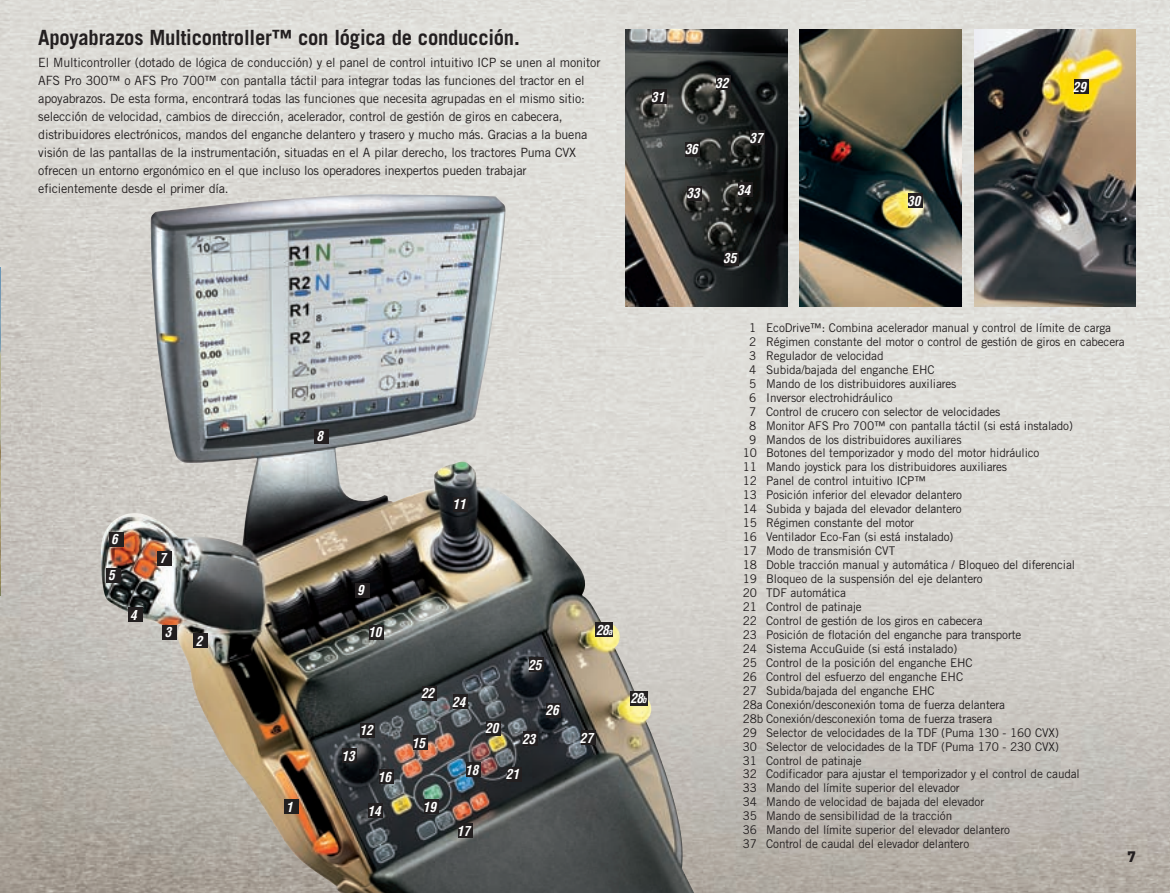
<style>
.page{position:relative;width:1170px;height:893px;background:#fff}
.page>*{position:absolute;margin:0;border:0;box-sizing:border-box;transform-origin:0 0}
.t1{font:700 21px "Trade Gothic";letter-spacing:-.01em;color:#231f20}
.t2{font:900 15px "DIN";color:#231f20}
.t3{font:italic 700 condensed 13.5px "Helvetica";color:#fff}
.t4{font:12.75px/18px "Trade Gothic";letter-spacing:-.01em;color:#231f20}
.t5{font:12px "Trade Gothic";letter-spacing:-.01em;color:#231f20}
.s1{font-size:9px}
</style>
<div class="page">
<img style="left:0;top:0;width:1169px;height:893px">
<img style="left:101px;top:194px;width:597px;height:699px">
<div style="left:193px;top:633px;width:15px;height:15px;background:#231f20"></div>
<div style="left:284px;top:799px;width:14px;height:15px;background:#231f20"></div>
<div style="left:162px;top:625px;width:15px;height:15px;background:#231f20"></div>
<div style="left:128px;top:607px;width:14px;height:15px;background:#231f20"></div>
<div style="left:106px;top:568px;width:14px;height:14px;background:#231f20"></div>
<div style="left:109px;top:532px;width:15px;height:15px;background:#231f20"></div>
<div style="left:157px;top:551px;width:15px;height:14px;background:#231f20"></div>
<div style="left:314px;top:429px;width:15px;height:15px;background:#231f20"></div>
<div style="left:354px;top:583px;width:15px;height:14px;background:#231f20"></div>
<div style="left:360px;top:723px;width:15px;height:15px;background:#231f20"></div>
<div style="left:412px;top:735px;width:15px;height:15px;background:#231f20"></div>
<div style="left:422px;top:686px;width:15px;height:15px;background:#231f20"></div>
<div style="left:523px;top:731px;width:15px;height:15px;background:#231f20"></div>
<div style="left:453px;top:694px;width:15px;height:15px;background:#231f20"></div>
<div style="left:529px;top:657px;width:15px;height:15px;background:#231f20"></div>
<div style="left:546px;top:703px;width:15px;height:15px;background:#231f20"></div>
<div style="left:580px;top:730px;width:15px;height:15px;background:#231f20"></div>
<div style="left:378px;top:769px;width:15px;height:15px;background:#231f20"></div>
<div style="left:342px;top:748px;width:15px;height:15px;background:#231f20"></div>
<div style="left:368px;top:803px;width:15px;height:15px;background:#231f20"></div>
<div style="left:423px;top:799px;width:15px;height:15px;background:#231f20"></div>
<div style="left:466px;top:762px;width:15px;height:15px;background:#231f20"></div>
<div style="left:486px;top:721px;width:15px;height:15px;background:#231f20"></div>
<div style="left:506px;top:767px;width:15px;height:15px;background:#231f20"></div>
<div style="left:457px;top:823px;width:15px;height:15px;background:#231f20"></div>
<div style="left:369px;top:625px;width:15px;height:14px;background:#231f20"></div>
<div style="left:453px;top:497px;width:15px;height:15px;background:#231f20"></div>
<img style="left:0;top:268px;width:1px;height:327px">
<img style="left:799px;top:30px;width:162px;height:276px">
<img style="left:974px;top:30px;width:161px;height:276px">
<div style="left:1073px;top:79px;width:15px;height:15px;background:#231f20"></div>
<div style="left:907px;top:193px;width:15px;height:15px;background:#231f20"></div>
<img style="left:625px;top:30px;width:162px;height:276px">
<div style="left:652px;top:89px;width:14px;height:15px;background:#231f20"></div>
<div style="left:716px;top:75px;width:15px;height:15px;background:#231f20"></div>
<div style="left:685px;top:142px;width:15px;height:15px;background:#231f20"></div>
<div style="left:750px;top:130px;width:15px;height:15px;background:#231f20"></div>
<div style="left:687px;top:186px;width:15px;height:14px;background:#231f20"></div>
<div style="left:738px;top:182px;width:15px;height:15px;background:#231f20"></div>
<div style="left:724px;top:251px;width:14px;height:14px;background:#231f20"></div>
<div style="left:630px;top:691px;width:17px;height:15px;background:#231f20"></div>
<div style="left:595px;top:622px;width:17px;height:15px;background:#231f20"></div>
<h1 class="t1" style="left:38px;top:30px;width:483px">Apoyabrazos Multicontroller™ con lógica de conducción.</h1>
<p class="t4" style="left:38px;top:55px;width:563px">El Multicontroller (dotado de lógica de conducción) y el panel de control intuitivo ICP se unen al monitor AFS Pro 300™ o AFS Pro 700™ con pantalla táctil para integrar todas las funciones del tractor en el apoyabrazos. De esta forma, encontrará todas las funciones que necesita agrupadas en el mismo sitio: selección de velocidad, cambios de dirección, acelerador, control de gestión de giros en cabecera, distribuidores electrónicos, mandos del enganche delantero y trasero y mucho más. Gracias a la buena visión de las pantallas de la instrumentación, situadas en el A pilar derecho, los tractores Puma CVX ofrecen un entorno ergonómico en el que incluso los operadores inexpertos pueden trabajar eficientemente desde el primer día.</p>
<p class="t3" style="left:651px;top:92px;width:17px">31</p>
<p class="t3" style="left:715px;top:77px;width:17px">32</p>
<p class="t3" style="left:684px;top:144px;width:17px">36</p>
<p class="t3" style="left:749px;top:133px;width:17px">37</p>
<p class="t3" style="left:686px;top:188px;width:17px">33</p>
<p class="t3" style="left:737px;top:185px;width:17px">34</p>
<p class="t3" style="left:723px;top:253px;width:17px">35</p>
<p class="t3" style="left:907px;top:195px;width:17px">30</p>
<p class="t3" style="left:1072px;top:82px;width:17px">29</p>
<p class="t3" style="left:111px;top:534px;width:11px">6</p>
<p class="t3" style="left:108px;top:570px;width:11px">5</p>
<p class="t3" style="left:130px;top:609px;width:11px">4</p>
<p class="t3" style="left:159px;top:553px;width:11px">7</p>
<p class="t3" style="left:165px;top:627px;width:11px">3</p>
<p class="t3" style="left:196px;top:635px;width:11px">2</p>
<p class="t3" style="left:316px;top:431px;width:11px">8</p>
<p class="t3" style="left:452px;top:499px;width:17px">11</p>
<p class="t3" style="left:286px;top:801px;width:11px">1</p>
<p class="t3" style="left:357px;top:585px;width:11px">9</p>
<p class="t3" style="left:368px;top:627px;width:17px">10</p>
<p class="t3" style="left:359px;top:725px;width:17px">12</p>
<p class="t3" style="left:341px;top:751px;width:17px">13</p>
<p class="t3" style="left:378px;top:772px;width:17px">16</p>
<p class="t3" style="left:421px;top:688px;width:17px">22</p>
<p class="t3" style="left:412px;top:737px;width:17px">15</p>
<p class="t3" style="left:367px;top:806px;width:17px">14</p>
<p class="t3" style="left:423px;top:802px;width:17px">19</p>
<p class="t3" style="left:452px;top:696px;width:17px">24</p>
<p class="t3" style="left:485px;top:723px;width:17px">20</p>
<p class="t3" style="left:528px;top:660px;width:17px">25</p>
<p class="t3" style="left:522px;top:734px;width:17px">23</p>
<p class="t3" style="left:545px;top:705px;width:17px">26</p>
<p class="t3" style="left:465px;top:764px;width:17px">18</p>
<p class="t3" style="left:457px;top:825px;width:17px">17</p>
<p class="t3" style="left:506px;top:769px;width:17px">21</p>
<p class="t3" style="left:596px;top:625px;width:20px">28<span class="s1">a</span></p>
<p class="t3" style="left:580px;top:732px;width:17px">27</p>
<p class="t3" style="left:630px;top:693px;width:20px">28<span class="s1">b</span></p>
<p class="t5" style="left:749px;top:323px;width:363px">1 EcoDrive™: Combina acelerador manual y control de límite de carga</p>
<p class="t5" style="left:749px;top:337px;width:377px">2 Régimen constante del motor o control de gestión de giros en cabecera</p>
<p class="t5" style="left:749px;top:351px;width:136px">3 Regulador de velocidad</p>
<p class="t5" style="left:749px;top:365px;width:187px">4 Subida/bajada del enganche EHC</p>
<p class="t5" style="left:749px;top:379px;width:209px">5 Mando de los distribuidores auxiliares</p>
<p class="t5" style="left:749px;top:393px;width:145px">6 Inversor electrohidráulico</p>
<p class="t5" style="left:749px;top:407px;width:253px">7 Control de crucero con selector de velocidades</p>
<p class="t5" style="left:749px;top:421px;width:325px">8 Monitor AFS Pro 700™ con pantalla táctil (si está instalado)</p>
<p class="t5" style="left:749px;top:435px;width:214px">9 Mandos de los distribuidores auxiliares</p>
<p class="t5" style="left:742px;top:449px;width:298px">10 Botones del temporizador y modo del motor hidráulico</p>
<p class="t5" style="left:742px;top:463px;width:266px">11 Mando joystick para los distribuidores auxiliares</p>
<p class="t5" style="left:742px;top:477px;width:185px">12 Panel de control intuitivo ICP™</p>
<p class="t5" style="left:742px;top:491px;width:221px">13 Posición inferior del elevador delantero</p>
<p class="t5" style="left:742px;top:505px;width:220px">14 Subida y bajada del elevador delantero</p>
<p class="t5" style="left:742px;top:519px;width:173px">15 Régimen constante del motor</p>
<p class="t5" style="left:742px;top:532px;width:212px">16 Ventilador Eco-Fan (si está instalado)</p>
<p class="t5" style="left:742px;top:546px;width:154px">17 Modo de transmisión CVT</p>
<p class="t5" style="left:742px;top:560px;width:333px">18 Doble tracción manual y automática / Bloqueo del diferencial</p>
<p class="t5" style="left:742px;top:574px;width:241px">19 Bloqueo de la suspensión del eje delantero</p>
<p class="t5" style="left:742px;top:588px;width:105px">20 TDF automática</p>
<p class="t5" style="left:742px;top:602px;width:120px">21 Control de patinaje</p>
<p class="t5" style="left:742px;top:616px;width:241px">22 Control de gestión de los giros en cabecera</p>
<p class="t5" style="left:742px;top:630px;width:280px">23 Posición de flotación del enganche para transporte</p>
<p class="t5" style="left:742px;top:644px;width:216px">24 Sistema AccuGuide (si está instalado)</p>
<p class="t5" style="left:742px;top:658px;width:231px">25 Control de la posición del enganche EHC</p>
<p class="t5" style="left:742px;top:672px;width:222px">26 Control del esfuerzo del enganche EHC</p>
<p class="t5" style="left:742px;top:686px;width:193px">27 Subida/bajada del enganche EHC</p>
<p class="t5" style="left:742px;top:700px;width:264px">28a Conexión/desconexión toma de fuerza delantera</p>
<p class="t5" style="left:742px;top:714px;width:251px">28b Conexión/desconexión toma de fuerza trasera</p>
<p class="t5" style="left:742px;top:728px;width:317px">29 Selector de velocidades de la TDF (Puma 130 - 160 CVX)</p>
<p class="t5" style="left:742px;top:742px;width:317px">30 Selector de velocidades de la TDF (Puma 170 - 230 CVX)</p>
<p class="t5" style="left:742px;top:756px;width:120px">31 Control de patinaje</p>
<p class="t5" style="left:742px;top:770px;width:338px">32 Codificador para ajustar el temporizador y el control de caudal</p>
<p class="t5" style="left:742px;top:784px;width:218px">33 Mando del límite superior del elevador</p>
<p class="t5" style="left:742px;top:798px;width:243px">34 Mando de velocidad de bajada del elevador</p>
<p class="t5" style="left:742px;top:812px;width:211px">35 Mando de sensibilidad de la tracción</p>
<p class="t5" style="left:742px;top:826px;width:268px">36 Mando del límite superior del elevador delantero</p>
<p class="t5" style="left:742px;top:840px;width:228px">37 Control de caudal del elevador delantero</p>
<p class="t2" style="left:1127px;top:851px;width:10px">7</p>
</div>
